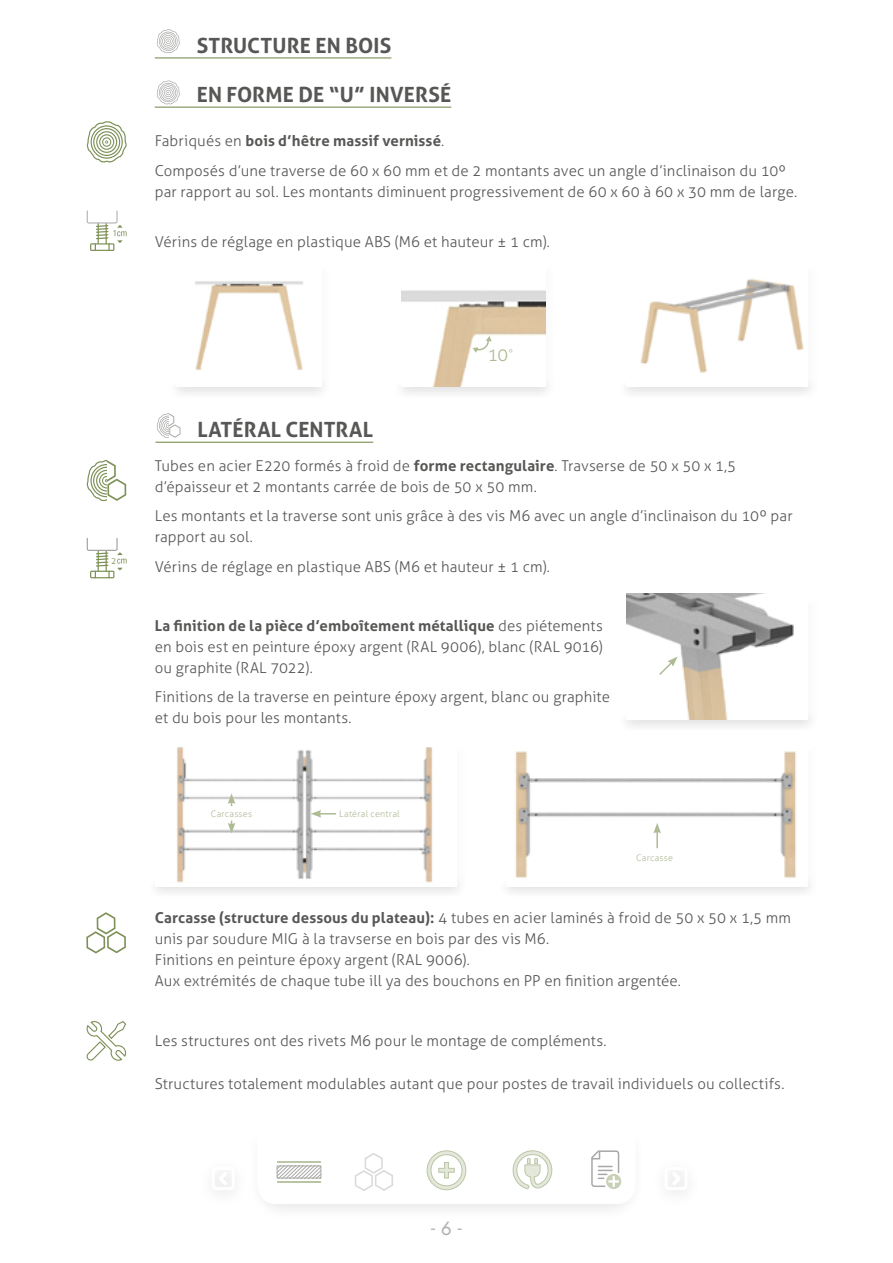
<style>
.page{position:relative;width:893px;height:1263px;background:#fff}
.page>*{position:absolute;margin:0;border:0;box-sizing:border-box;transform-origin:0 0}
.t1{font:700 21px "Aller";letter-spacing:.005em;color:#575756}
.t2{font:500 18px "Futura Std";color:#b3b2b2}
.t3{font:300 18px "Aller";color:#aebb95}
.t4{font:300 15px/21px "Aller";letter-spacing:.005em;color:#575756}
.t5{font:300 9px "Aller";letter-spacing:.03em;color:#aebb95}
.t6{font:300 9px "Aller";color:#7d9057}
.s1{font-weight:700}
</style>
<div class="page">
<div style="left:246px;top:1127px;width:400px;height:95px;background:#000;opacity:.1"></div>
<div style="left:665px;top:1167px;width:23px;height:23px;border:3px solid #fff;border-radius:3px"></div>
<svg style="left:669px;top:1168px;width:15px;height:21px"></svg>
<div style="left:212px;top:1167px;width:23px;height:23px;border:3px solid #fff;border-radius:3px"></div>
<svg style="left:215px;top:1168px;width:15px;height:21px"></svg>
<svg style="left:276px;top:1150px;width:346px;height:41px"></svg>
<div style="left:393px;top:262px;width:163px;height:135px;background:#878787;opacity:.75"></div>
<img style="left:401px;top:262px;width:145px;height:124px">
<div style="left:618px;top:262px;width:201px;height:135px;background:#878787;opacity:.75"></div>
<img style="left:626px;top:262px;width:182px;height:124px">
<div style="left:618px;top:595px;width:201px;height:135px;background:#878787;opacity:.75"></div>
<img style="left:626px;top:593px;width:182px;height:126px">
<div style="left:168px;top:262px;width:163px;height:135px;background:#878787;opacity:.75"></div>
<img style="left:176px;top:262px;width:145px;height:124px">
<svg style="left:473px;top:336px;width:19px;height:17px"></svg>
<div style="left:498px;top:743px;width:320px;height:154px;background:#878787;opacity:.75"></div>
<img style="left:506px;top:743px;width:302px;height:143px">
<div style="left:146px;top:743px;width:321px;height:154px;background:#878787;opacity:.75"></div>
<img style="left:155px;top:743px;width:302px;height:143px">
<svg style="left:311px;top:810px;width:25px;height:8px"></svg>
<svg style="left:653px;top:823px;width:8px;height:25px"></svg>
<svg style="left:658px;top:656px;width:20px;height:21px"></svg>
<svg style="left:228px;top:793px;width:7px;height:13px"></svg>
<svg style="left:228px;top:821px;width:7px;height:12px"></svg>
<hr style="left:155px;top:57px;width:236px;height:1px;background:#7d9057">
<svg style="left:86px;top:912px;width:40px;height:41px"></svg>
<svg style="left:86px;top:1021px;width:41px;height:40px"></svg>
<svg style="left:86px;top:538px;width:41px;height:40px"></svg>
<svg style="left:87px;top:121px;width:40px;height:42px"></svg>
<svg style="left:157px;top:29px;width:23px;height:24px"></svg>
<svg style="left:157px;top:81px;width:23px;height:23px"></svg>
<svg style="left:87px;top:460px;width:39px;height:41px"></svg>
<svg style="left:157px;top:413px;width:24px;height:25px"></svg>
<svg style="left:86px;top:210px;width:41px;height:41px"></svg>
<hr style="left:155px;top:442px;width:218px;height:1px;background:#7d9057">
<hr style="left:155px;top:107px;width:296px;height:1px;background:#7d9057">
<p class="t6" style="left:111px;top:555px;width:7px">2</p>
<h1 class="t1" style="left:197px;top:33px;width:196px">STRUCTURE EN BOIS</h1>
<h1 class="t1" style="left:197px;top:82px;width:256px">EN FORME DE “U” INVERSÉ</h1>
<p class="t4" style="left:155px;top:126px;width:633px;line-height:29.5px">Fabriqués en <span class="s1">bois d’hêtre massif vernissé</span>.<br>Composés d’une traverse de 60 x 60 mm et de 2 montants avec un angle d’inclinaison du 10º</p>
<p class="t4" style="left:155px;top:181px;width:644px">par rapport au sol. Les montants diminuent progressivement de 60 x 60 à 60 x 30 mm de large.</p>
<p class="t4" style="left:155px;top:231px;width:397px">Vérins de réglage en plastique ABS (M6 et hauteur ± 1 cm).</p>
<h1 class="t1" style="left:197px;top:417px;width:177px">LATÉRAL CENTRAL</h1>
<p class="t3" style="left:487px;top:344px;width:27px">10<sup>º</sup></p>
<p class="t4" style="left:155px;top:455px;width:583px">Tubes en acier E220 formés à froid de <span class="s1">forme rectangulaire</span>. Travserse de 50 x 50 x 1,5 d’épaisseur et 2 montants carrée de bois de 50 x 50 mm.</p>
<p class="t4" style="left:155px;top:506px;width:639px">Les montants et la traverse sont unis grâce à des vis M6 avec un angle d’inclinaison du 10º par rapport au sol.</p>
<p class="t4" style="left:155px;top:556px;width:397px">Vérins de réglage en plastique ABS (M6 et hauteur ± 1 cm).</p>
<p class="t4" style="left:155px;top:615px;width:450px;text-align:justify"><span class="s1">La finition de la pièce d’emboîtement métallique</span> des piétements en bois est en peinture époxy argent (RAL 9006), blanc (RAL 9016) ou graphite (RAL 7022).</p>
<p class="t4" style="left:155px;top:687px;width:457px">Finitions de la traverse en peinture époxy argent, blanc ou graphite et du bois pour les montants.</p>
<p class="t5" style="left:211px;top:808px;width:43px">Carcasses</p>
<p class="t5" style="left:339px;top:808px;width:62px">Latéral central</p>
<p class="t5" style="left:636px;top:852px;width:39px">Carcasse</p>
<p class="t4" style="left:155px;top:907px;width:638px"><span class="s1">Carcasse (structure dessous du plateau):</span> 4 tubes en acier laminés à froid de 50 x 50 x 1,5 mm unis par soudure MIG à la travserse en bois par des vis M6.<br>Finitions en peinture époxy argent (RAL 9006).<br>Aux extrémités de chaque tube ill ya des bouchons en PP en finition argentée.</p>
<p class="t4" style="left:155px;top:1030px;width:453px">Les structures ont des rivets M6 pour le montage de compléments.</p>
<p class="t4" style="left:155px;top:1073px;width:631px">Structures totalement modulables autant que pour postes de travail individuels ou collectifs.</p>
<p class="t2" style="left:430px;top:1217px;width:34px">- 6 -</p>
</div>
